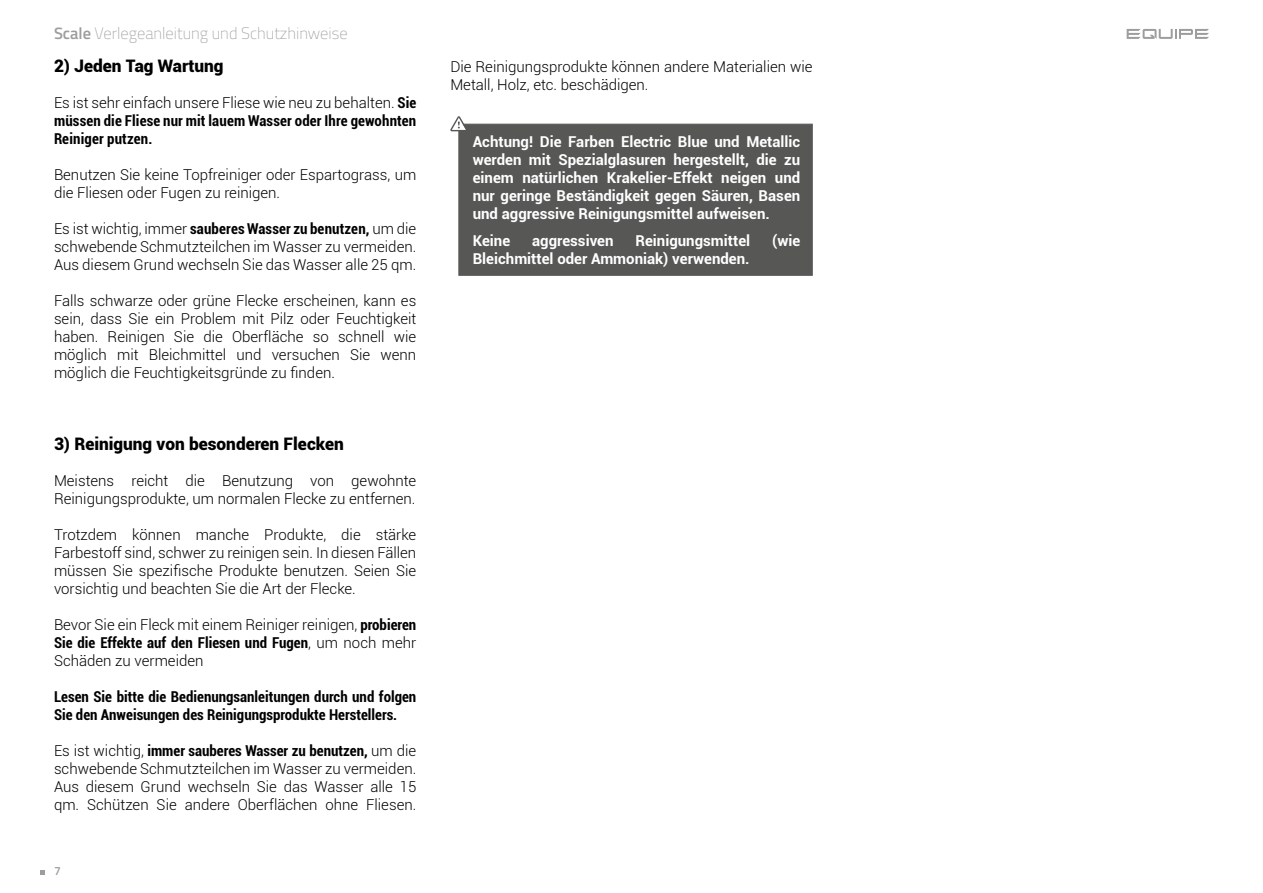
<style>
.page{position:relative;width:1263px;height:893px;background:#fff}
.page>*{position:absolute;margin:0;border:0;box-sizing:border-box;transform-origin:0 0}
.t1{font:900 17.25px "Roboto";color:#000}
.t2{font:200 16.5px "Titillium Web";color:#9d9d9c}
.t3{font:300 15px/18px "Roboto";color:#000;text-align:justify}
.t4{font:700 15px/18px "Roboto";color:#fff;text-align:justify}
.t5{font:700 condensed 15px/18px "Roboto";color:#000;text-align:justify}
.t6{font:600 12px "Titillium Web";color:#9d9d9c}
.s1{font-weight:600}
.s2{font-weight:300;font-stretch:normal}
.s3{font-weight:700;font-stretch:condensed}
</style>
<div class="page">
<svg style="left:1127px;top:29px;width:82px;height:10px"></svg>
<svg style="left:40px;top:871px;width:5px;height:4px"></svg>
<div style="left:458px;top:124px;width:355px;height:152px;background:#575756;border:1px solid #575756"></div>
<svg style="left:450px;top:116px;width:17px;height:15px"></svg>
<p class="t2" style="left:54px;top:21px;width:295px"><span class="s1">Scale</span> Verlegeanleitung und Schutzhinweise</p>
<p class="t1" style="left:54px;top:54px;width:171px">2) Jeden Tag Wartung</p>
<p class="t5" style="left:54px;top:93px;width:364px"><span class="s2">Es ist sehr einfach unsere Fliese wie neu zu behalten.</span> Sie müssen die Fliese nur mit lauem Wasser oder Ihre gewohnten Reiniger putzen.</p>
<p class="t3" style="left:54px;top:165px;width:364px">Benutzen Sie keine Topfreiniger oder Espartograss, um die Fliesen oder Fugen zu reinigen.</p>
<p class="t3" style="left:54px;top:219px;width:364px">Es ist wichtig, immer <span class="s3">sauberes Wasser zu benutzen,</span> um die schwebende Schmutzteilchen im Wasser zu vermeiden.<br>Aus diesem Grund wechseln Sie das Wasser alle 25 qm.</p>
<p class="t3" style="left:54px;top:291px;width:364px">Falls schwarze oder grüne Flecke erscheinen, kann es sein, dass Sie ein Problem mit Pilz oder Feuchtigkeit haben. Reinigen Sie die Oberfläche so schnell wie möglich mit Bleichmittel und versuchen Sie wenn möglich die Feuchtigkeitsgründe zu finden.</p>
<p class="t1" style="left:54px;top:432px;width:291px">3) Reinigung von besonderen Flecken</p>
<p class="t3" style="left:54px;top:471px;width:364px">Meistens reicht die Benutzung von gewohnte<br>Reinigungsprodukte, um normalen Flecke zu entfernen.</p>
<p class="t3" style="left:54px;top:525px;width:364px">Trotzdem können manche Produkte, die stärke Farbestoff sind, schwer zu reinigen sein. In diesen Fällen müssen Sie spezifische Produkte benutzen. Seien Sie vorsichtig und beachten Sie die Art der Flecke.</p>
<p class="t3" style="left:54px;top:615px;width:364px">Bevor Sie ein Fleck mit einem Reiniger reinigen, <span class="s3">probieren Sie die Effekte auf den Fliesen und Fugen</span>, um noch mehr Schäden zu vermeiden</p>
<p class="t5" style="left:54px;top:687px;width:364px">Lesen Sie bitte die Bedienungsanleitungen durch und folgen<br>Sie den Anweisungen des Reinigungsprodukte Herstellers.</p>
<p class="t3" style="left:54px;top:741px;width:364px">Es ist wichtig, <span class="s3">immer sauberes Wasser zu benutzen,</span> um die schwebende Schmutzteilchen im Wasser zu vermeiden.<br>Aus diesem Grund wechseln Sie das Wasser alle 15 qm. Schützen Sie andere Oberflächen ohne Fliesen.</p>
<p class="t6" style="left:54px;top:862px;width:8px">7</p>
<p class="t3" style="left:450px;top:57px;width:364px">Die Reinigungsprodukte können andere Materialien wie<br>Metall, Holz, etc. beschädigen.</p>
<p class="t4" style="left:473px;top:132px;width:329px">Achtung! Die Farben Electric Blue und Metallic werden mit Spezialglasuren hergestellt, die zu einem natürlichen Krakelier-Effekt neigen und nur geringe Beständigkeit gegen Säuren, Basen und aggressive Reinigungsmittel aufweisen.</p>
<p class="t4" style="left:473px;top:231px;width:39px">Keine</p>
<p class="t4" style="left:532px;top:231px;width:83px">aggressiven</p>
<p class="t4" style="left:635px;top:231px;width:116px">Reinigungsmittel</p>
<p class="t4" style="left:772px;top:231px;width:30px">(wie</p>
<p class="t4" style="left:473px;top:249px;width:278px">Bleichmittel oder Ammoniak) verwenden.</p>
</div>
